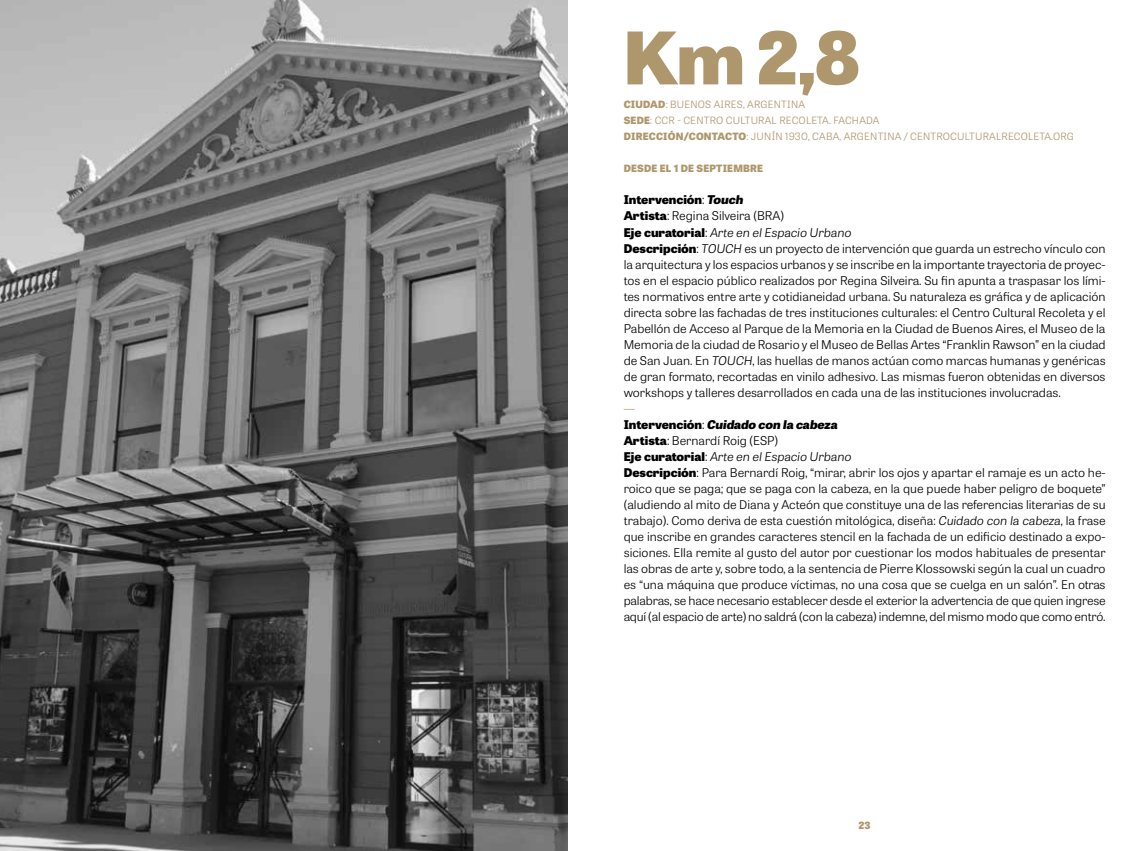
<style>
.page{position:relative;width:1134px;height:851px;background:#fff}
.page>*{position:absolute;margin:0;border:0;box-sizing:border-box;transform-origin:0 0}
.t1{font:800 72px "Tablet Gothic Wide";color:#af976d}
.t2{font:300 12px/16px "Tablet Gothic Wide";color:#000}
.t3{font:300 10px/16px "Tablet Gothic Wide";letter-spacing:.02em;color:#af976d}
.t4{font:800 10px "Tablet Gothic Wide";letter-spacing:.02em;color:#af976d}
.s1{font-weight:800}
.s2{font-weight:800;font-style:italic}
.s3{font-style:italic}
</style>
<div class="page">
<img style="left:0;top:0;width:567px;height:850px">
<h1 class="t1" style="left:624px;top:4px;width:238px">Km 2,8</h1>
<p class="t3" style="left:624px;top:96px;width:452px"><span class="s1">CIUDAD</span>: BUENOS AIRES, ARGENTINA<br><span class="s1">SEDE</span>: CCR - CENTRO CULTURAL RECOLETA. FACHADA<br><span class="s1">DIRECCIÓN/CONTACTO</span>: JUNÍN 1930, CABA, ARGENTINA / CENTROCULTURALRECOLETA.ORG</p>
<p class="t4" style="left:624px;top:161px;width:141px">DESDE EL 1 DE SEPTIEMBRE</p>
<p class="t2" style="left:624px;top:191px;width:483px"><span class="s1">Intervención</span>: <span class="s2">Touch<br></span><span class="s1">Artista</span>: Regina Silveira (BRA)<br><span class="s1">Eje curatorial</span>: <span class="s3">Arte en el Espacio Urbano<br></span><span class="s1">Descripción</span>: <span class="s3">TOUCH</span> es un proyecto de intervención que guarda un estrecho vínculo con la arquitectura y los espacios urbanos y se inscribe en la importante trayectoria de proyec&shy;tos en el espacio público realizados por Regina Silveira. Su fin apunta a traspasar los lími&shy;tes normativos entre arte y cotidianeidad urbana. Su naturaleza es gráfica y de aplicación directa sobre las fachadas de tres instituciones culturales: el Centro Cultural Recoleta y el Pabellón de Acceso al Parque de la Memoria en la Ciudad de Buenos Aires, el Museo de la Memoria de la ciudad de Rosario y el Museo de Bellas Artes “Franklin Rawson” en la ciudad de San Juan. En <span class="s3">TOUCH</span>, las huellas de manos actúan como marcas humanas y genéricas de gran formato, recortadas en vinilo adhesivo. Las mismas fueron obtenidas en diversos workshops y talleres desarrollados en cada una de las instituciones involucradas.</p>
<p class="t2" style="left:624px;top:415px;width:483px"><span class="s1">Intervención</span>: <span class="s2">Cuidado con la cabeza<br></span><span class="s1">Artista</span>: Bernardí Roig (ESP)<br><span class="s1">Eje curatorial</span>: <span class="s3">Arte en el Espacio Urbano<br></span><span class="s1">Descripción</span>: Para Bernardí Roig, “mirar, abrir los ojos y apartar el ramaje es un acto he&shy;roico que se paga; que se paga con la cabeza, en la que puede haber peligro de boquete” (aludiendo al mito de Diana y Acteón que constituye una de las referencias literarias de su trabajo). Como deriva de esta cuestión mitológica, diseña: <span class="s3">Cuidado con la cabeza</span>, la frase que inscribe en grandes caracteres stencil en la fachada de un edificio destinado a expo&shy;siciones. Ella remite al gusto del autor por cuestionar los modos habituales de presentar las obras de arte y, sobre todo, a la sentencia de Pierre Klossowski según la cual un cuadro es “una máquina que produce víctimas, no una cosa que se cuelga en un salón”. En otras palabras, se hace necesario establecer desde el exterior la advertencia de que quien ingrese aquí (al espacio de arte) no saldrá (con la cabeza) indemne, del mismo modo que como entró.</p>
<p class="t4" style="left:859px;top:817px;width:14px">23</p>
</div>
